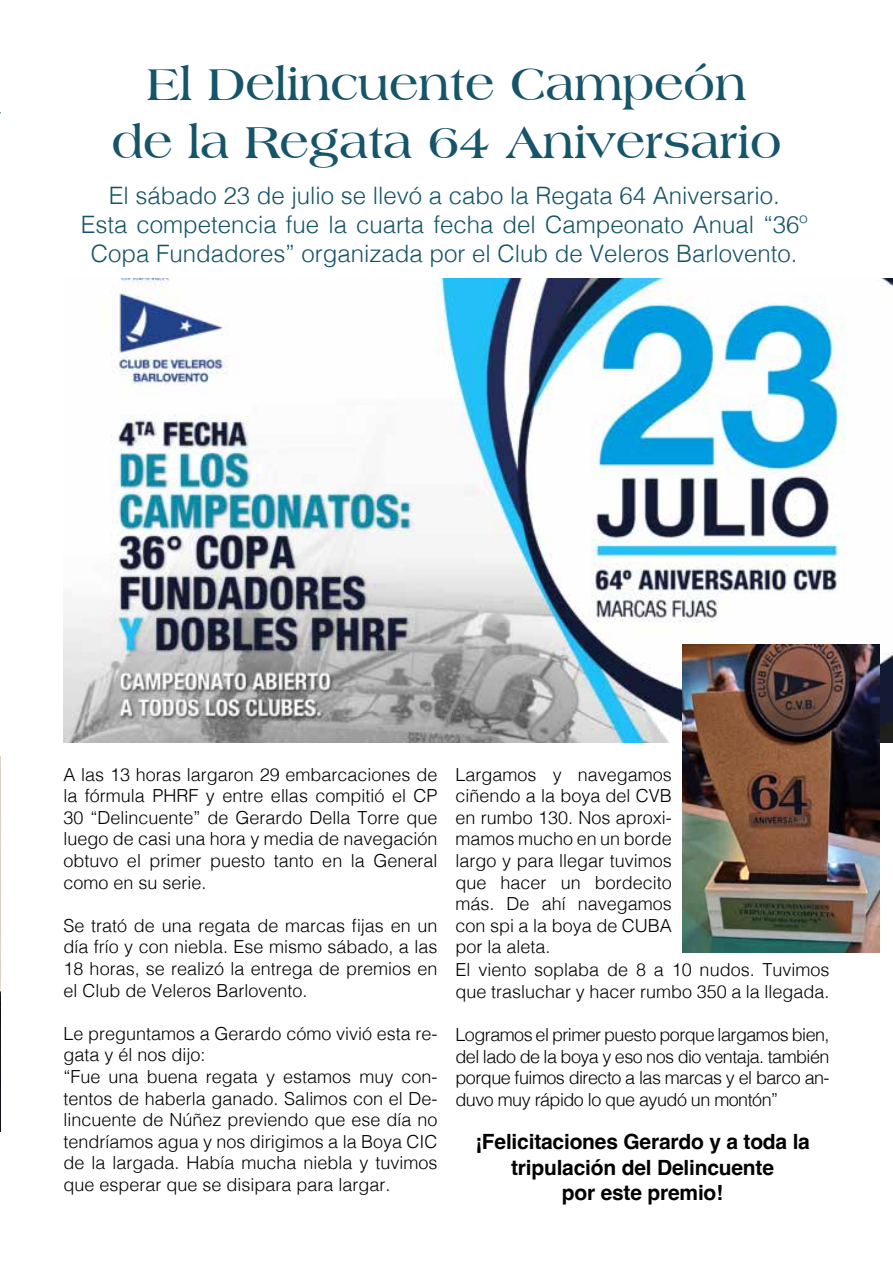
<style>
.page{position:relative;width:893px;height:1263px;background:#fff}
.page>*{position:absolute;margin:0;border:0;box-sizing:border-box;transform-origin:0 0}
.t1{font:700 48px/57.6px "Americana BT";color:#165469;text-align:center}
.t2{font:300 24px/28.8px "Helvetica";color:#155469;text-align:center}
.t3{font:700 21px/25.5px "Helvetica";letter-spacing:-.01em;color:#000;text-align:center}
.t4{font:300 18px/21.6px "Helvetica";color:#000;text-align:justify}
</style>
<div class="page">
<img style="left:0;top:756px;width:1px;height:376px">
<img style="left:64px;top:279px;width:828px;height:464px">
<img style="left:683px;top:644px;width:196px;height:308px">
<h1 class="t1" style="left:111px;top:55px;width:672px">El Delincuente Campeón de la Regata 64 Aniversario</h1>
<h2 class="t2" style="left:81px;top:180px;width:728px">El sábado 23 de julio se llevó a cabo la Regata 64 Aniversario.<br>Esta competencia fue la cuarta fecha del Campeonato Anual “36º<br>Copa Fundadores” organizada por el Club de Veleros Barlovento.</h2>
<p class="t4" style="left:63px;top:762px;width:376px">A las 13 horas largaron 29 embarcaciones de la fórmula PHRF y entre ellas compitió el CP 30 “Delincuente” de Gerardo Della Torre que luego de casi una hora y media de navegación obtuvo el primer puesto tanto en la General como en su serie.</p>
<p class="t4" style="left:63px;top:913px;width:376px">Se trató de una regata de marcas fijas en un día frío y con niebla. Ese mismo sábado, a las 18 horas, se realizó la entrega de premios en el Club de Veleros Barlovento.</p>
<p class="t4" style="left:63px;top:1021px;width:376px;text-align:left">Le preguntamos a Gerardo cómo vivió esta re&shy;gata y él nos dijo:<br>“Fue una buena regata y estamos muy con&shy;tentos de haberla ganado. Salimos con el De&shy;lincuente de Núñez previendo que ese día no tendríamos agua y nos dirigimos a la Boya CIC de la largada. Había mucha niebla y tuvimos que esperar que se disipara para largar.</p>
<p class="t4" style="left:455px;top:762px;width:376px;text-align:left">Largamos y navegamos<br>ciñendo a la boya del CVB<br>en rumbo 130. Nos aproxi-<br>mamos mucho en un borde<br>largo y para llegar tuvimos<br>que hacer un bordecito<br>más. De ahí navegamos<br>con spi a la boya de CUBA<br>por la aleta.<br>El viento soplaba de 8 a 10 nudos. Tuvimos que trasluchar y hacer rumbo 350 a la llegada.</p>
<p class="t4" style="left:455px;top:1022px;width:376px">Logramos el primer puesto porque largamos bien, del lado de la boya y eso nos dio ventaja. también porque fuimos directo a las marcas y el barco an&shy;duvo muy rápido lo que ayudó un montón”</p>
<p class="t3" style="left:475px;top:1131px;width:336px">¡Felicitaciones Gerardo y a toda la tripulación del Delincuente<br>por este premio!</p>
</div>
